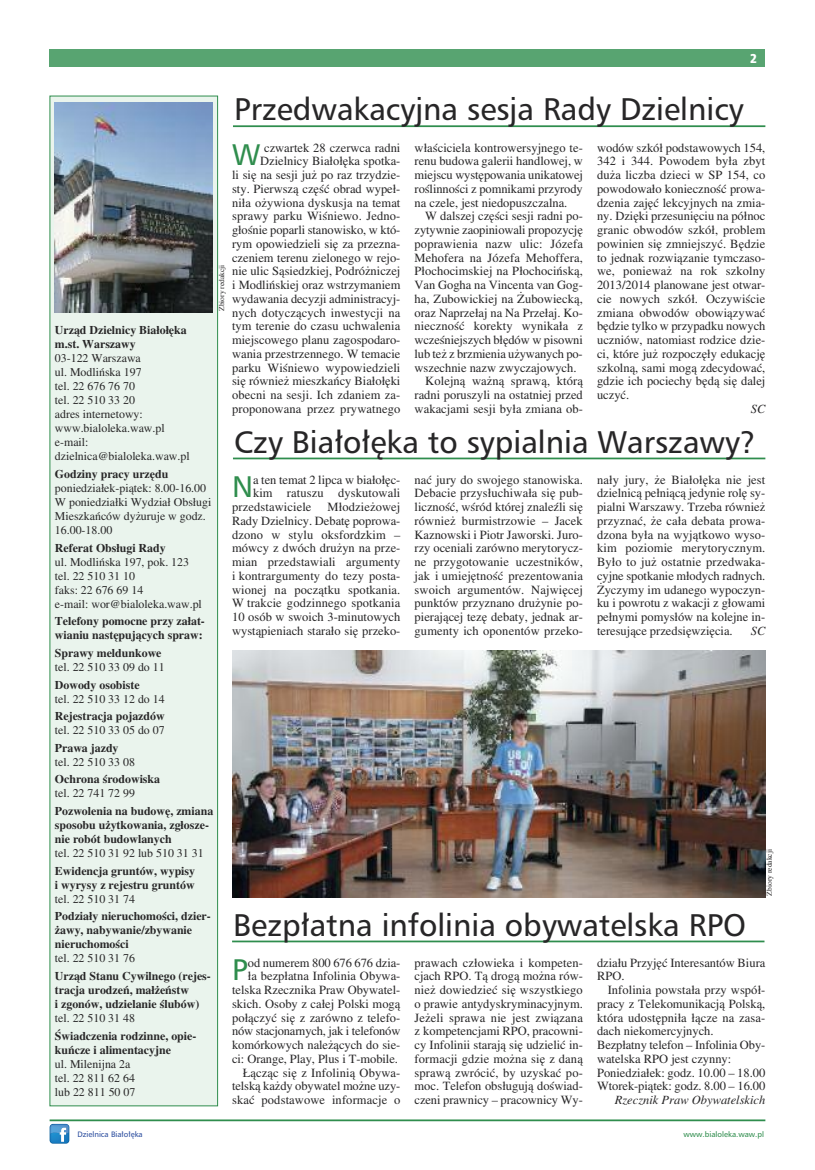
<style>
.page{position:relative;width:815px;height:1170px;background:#fff}
.page>*{position:absolute;margin:0;border:0;box-sizing:border-box;transform-origin:0 0}
.t1{font:30px "Humnst 777 PL";color:#272627}
.t2{font:28.5px "Humnst 777 PL";color:#2f8d4d}
.t3{font:12.5px/13.8px "Toronto";color:#272627;text-align:justify}
.t4{font:italic 12.5px "Toronto";color:#272627}
.t5{font:12.5px "Humnst 777 X Blk Cn PL";color:#fff}
.t6{font:700 11.88px/14px "Toronto";color:#272627}
.t7{font:11.88px/14px "Toronto";color:#272627}
.t8{font:7.5px "Toronto";color:#272627}
.t9{font:7.5px "Humnst 777 PL";color:#2f8d4d}
.t10{font:7.5px "Humnst 777 PL";color:#2d4f9f}
</style>
<div class="page">
<div style="left:50px;top:96px;width:167px;height:1009px;background:#eaf4ed"></div>
<div style="left:50px;top:96px;width:168px;height:1010px;border:1px solid #2f8d4d"></div>
<div style="left:50px;top:50px;width:715px;height:17px;background:#58a471"></div>
<hr style="left:50px;top:1119px;width:715px;height:2px;background:#2f8d4d">
<img style="left:55px;top:103px;width:158px;height:209px">
<svg style="left:50px;top:1126px;width:20px;height:18px"></svg>
<svg style="left:50px;top:1123px;width:19px;height:20px"></svg>
<img style="left:50px;top:1133px;width:19px;height:9px">
<img style="left:50px;top:1124px;width:19px;height:9px">
<svg style="left:60px;top:1127px;width:6px;height:14px"></svg>
<hr style="left:233px;top:457px;width:532px;height:2px;background:#2f8d4d">
<hr style="left:233px;top:125px;width:532px;height:2px;background:#2f8d4d">
<hr style="left:232px;top:940px;width:532px;height:2px;background:#2f8d4d">
<img style="left:232px;top:650px;width:533px;height:247px">
<p class="t5" style="left:750px;top:51px;width:8px">2</p>
<h1 class="t1" style="left:234px;top:92px;width:511px">Przedwakacyjna sesja Rady Dzielnicy</h1>
<h2 class="t2" style="left:232px;top:139px;width:30px">W</h2>
<p class="t3" style="left:597px;top:140px;width:170px">wodów szkół podstawowych 154, 342 i 344. Powodem była zbyt duża liczba dzieci w SP 154, co powodowało konieczność prowa&shy;dzenia zajęć lekcyjnych na zmia&shy;ny. Dzięki przesunięciu na północ granic obwodów szkół, problem powinien się zmniejszyć. Będzie to jednak rozwiązanie tymczaso&shy;we, ponieważ na rok szkolny 2013/2014 planowane jest otwar&shy;cie nowych szkół. Oczywiście zmiana obwodów obowiązywać będzie tylko w przypadku nowych uczniów, natomiast rodzice dzie&shy;ci, które już rozpoczęły edukację szkolną, sami mogą zdecydować, gdzie ich pociechy będą się dalej uczyć.</p>
<p class="t4" style="left:751px;top:401px;width:16px">SC</p>
<p class="t3" style="left:232px;top:140px;width:170px;text-align:right">czwartek 28 czerwca radni<br>Dzielnicy Białołęka spotka-<br>li się na sesji już po raz trzydzie&shy;sty. Pierwszą część obrad wypeł&shy;niła ożywiona dyskusja na temat sprawy parku Wiśniewo. Jedno&shy;głośnie poparli stanowisko, w któ&shy;rym opowiedzieli się za przezna&shy;czeniem terenu zielonego w rejo&shy;nie ulic Sąsiedzkiej, Podróżniczej i Modlińskiej oraz wstrzymaniem wydawania decyzji administracyj&shy;nych dotyczących inwestycji na tym terenie do czasu uchwalenia miejscowego planu zagospodaro&shy;wania przestrzennego. W temacie parku Wiśniewo wypowiedzieli się również mieszkańcy Białołęki obecni na sesji. Ich zdaniem za&shy;proponowana przez prywatnego</p>
<p class="t3" style="left:415px;top:140px;width:170px">właściciela kontrowersyjnego te&shy;renu budowa galerii handlowej, w miejscu występowania unikatowej roślinności z pomnikami przyrody na czele, jest niedopuszczalna.</p>
<p class="t3" style="left:425px;top:209px;width:159px">W dalszej części sesji radni po-</p>
<p class="t3" style="left:415px;top:223px;width:170px">zytywnie zaopiniowali propozycję</p>
<p class="t3" style="left:415px;top:237px;width:170px">poprawienia nazw ulic: Józefa</p>
<p class="t3" style="left:415px;top:250px;width:170px">Mehofera na Józefa Mehoffera,</p>
<p class="t3" style="left:415px;top:264px;width:170px">Płochocimskiej na Płochocińską,</p>
<p class="t3" style="left:415px;top:278px;width:170px">Van Gogha na Vincenta van Gog-</p>
<p class="t3" style="left:415px;top:292px;width:170px">ha, Zubowickiej na Żubowiecką,</p>
<p class="t3" style="left:415px;top:305px;width:170px">oraz Naprzełaj na Na Przełaj. Ko-</p>
<p class="t3" style="left:415px;top:319px;width:170px">nieczność korekty wynikała z</p>
<p class="t3" style="left:415px;top:333px;width:170px">wcześniejszych błędów w pisowni</p>
<p class="t3" style="left:415px;top:347px;width:170px">lub też z brzmienia używanych po-</p>
<p class="t3" style="left:415px;top:360px;width:163px">wszechnie nazw zwyczajowych.</p>
<p class="t3" style="left:425px;top:374px;width:159px">Kolejną ważną sprawą, którą</p>
<p class="t3" style="left:415px;top:388px;width:170px">radni poruszyli na ostatniej przed</p>
<p class="t3" style="left:415px;top:402px;width:170px">wakacjami sesji była zmiana ob-</p>
<p class="t8" style="left:217px;top:311px;width:48px;rotate:-90deg">Zbiory redakcji</p>
<p class="t6" style="left:55px;top:323px;width:133px">Urząd Dzielnicy Białołęka m.st. Warszawy</p>
<p class="t7" style="left:55px;top:351px;width:136px">03-122 Warszawa<br>ul. Modlińska 197<br>tel. 22 676 76 70<br>tel. 22 510 33 20<br>adres internetowy: www.bialoleka.waw.pl e-mail: dzielnica@bialoleka.waw.pl</p>
<p class="t6" style="left:55px;top:467px;width:115px">Godziny pracy urzędu</p>
<p class="t7" style="left:55px;top:481px;width:158px">poniedziałek-piątek: 8.00-16.00<br>W poniedziałki Wydział Obsługi<br>Mieszkańców dyżuruje w godz.<br>16.00-18.00</p>
<p class="t6" style="left:55px;top:540px;width:112px">Referat Obsługi Rady</p>
<p class="t7" style="left:55px;top:554px;width:149px">ul. Modlińska 197, pok. 123 tel. 22 510 31 10<br>faks: 22 676 69 14<br>e-mail: wor@bialoleka.waw.pl</p>
<p class="t6" style="left:55px;top:614px;width:151px">Telefony pomocne przy załat&shy;wianiu następujących spraw:</p>
<p class="t6" style="left:55px;top:646px;width:108px">Sprawy meldunkowe</p>
<p class="t7" style="left:55px;top:660px;width:111px">tel. 22 510 33 09 do 11</p>
<p class="t6" style="left:55px;top:677px;width:86px">Dowody osobiste</p>
<p class="t7" style="left:55px;top:691px;width:111px">tel. 22 510 33 12 do 14</p>
<p class="t6" style="left:55px;top:709px;width:111px">Rejestracja pojazdów</p>
<p class="t7" style="left:55px;top:723px;width:111px">tel. 22 510 33 05 do 07</p>
<p class="t6" style="left:55px;top:740px;width:65px">Prawa jazdy</p>
<p class="t7" style="left:55px;top:754px;width:82px">tel. 22 510 33 08</p>
<p class="t6" style="left:55px;top:772px;width:107px">Ochrona środowiska</p>
<p class="t7" style="left:55px;top:786px;width:82px">tel. 22 741 72 99</p>
<p class="t6" style="left:55px;top:803px;width:160px">Pozwolenia na budowę, zmiana sposobu użytkowania, zgłosze&shy;nie robót budowlanych</p>
<p class="t7" style="left:55px;top:846px;width:150px">tel. 22 510 31 92 lub 510 31 31</p>
<p class="t6" style="left:55px;top:863px;width:142px">Ewidencja gruntów, wypisy i wyrysy z rejestru gruntów</p>
<p class="t7" style="left:55px;top:891px;width:82px">tel. 22 510 31 74</p>
<p class="t6" style="left:55px;top:909px;width:157px">Podziały nieruchomości, dzier&shy;żawy, nabywanie/zbywanie nieruchomości</p>
<p class="t7" style="left:55px;top:951px;width:82px">tel. 22 510 31 76</p>
<p class="t6" style="left:55px;top:968px;width:157px">Urząd Stanu Cywilnego (rejes&shy;tracja urodzeń, małżeństw<br>i zgonów, udzielanie ślubów)</p>
<p class="t7" style="left:55px;top:1010px;width:82px">tel. 22 510 31 48</p>
<p class="t6" style="left:55px;top:1028px;width:143px">Świadczenia rodzinne, opie&shy;kuńcze i alimentacyjne</p>
<p class="t7" style="left:55px;top:1056px;width:82px">ul. Milenijna 2a tel. 22 811 62 64 lub 22 811 50 07</p>
<h1 class="t1" style="left:234px;top:424px;width:523px">Czy Białołęka to sypialnia Warszawy?</h1>
<h2 class="t2" style="left:232px;top:470px;width:23px">N</h2>
<p class="t3" style="left:253px;top:472px;width:149px">a ten temat 2 lipca w białołęc-</p>
<p class="t3" style="left:415px;top:472px;width:170px">nać jury do swojego stanowiska.<br>Debacie przysłuchiwała się pub&shy;liczność, wśród której znaleźli się również burmistrzowie – Jacek Kaznowski i Piotr Jaworski. Juro&shy;rzy oceniali zarówno merytorycz&shy;ne przygotowanie uczestników, jak i umiejętność prezentowania swoich argumentów. Najwięcej punktów przyznano drużynie po&shy;pierającej tezę debaty, jednak ar&shy;gumenty ich oponentów przeko-</p>
<p class="t3" style="left:597px;top:472px;width:170px">nały jury, że Białołęka nie jest dzielnicą pełniącą jedynie rolę sy&shy;pialni Warszawy. Trzeba również przyznać, że cała debata prowa&shy;dzona była na wyjątkowo wyso&shy;kim poziomie merytorycznym.<br>Było to już ostatnie przedwaka&shy;cyjne spotkanie młodych radnych.<br>Życzymy im udanego wypoczyn&shy;ku i powrotu z wakacji z głowami pełnymi pomysłów na kolejne in&shy;teresujące przedsięwzięcia.</p>
<p class="t3" style="left:253px;top:486px;width:149px">kim ratuszu dyskutowali</p>
<p class="t3" style="left:232px;top:500px;width:81px">przedstawiciele</p>
<p class="t3" style="left:232px;top:500px;width:170px;text-indent:95px">Młodzieżowej Rady Dzielnicy. Debatę poprowa&shy;dzono w stylu oksfordzkim – mówcy z dwóch drużyn na prze&shy;mian przedstawiali argumenty i kontrargumenty do tezy posta&shy;wionej na początku spotkania.<br>W trakcie godzinnego spotkania 10 osób w swoich 3-minutowych wystąpieniach starało się przeko-</p>
<p class="t4" style="left:751px;top:623px;width:16px">SC</p>
<p class="t8" style="left:765px;top:895px;width:48px;rotate:-90deg">Zbiory redakcji</p>
<h1 class="t1" style="left:233px;top:907px;width:515px">Bezpłatna infolinia obywatelska RPO</h1>
<h2 class="t2" style="left:232px;top:953px;width:17px">P</h2>
<p class="t3" style="left:232px;top:955px;width:170px;text-align:right">od numerem 800 676 676 dzia-<br>ła bezpłatna Infolinia Obywa&shy;telska Rzecznika Praw Obywatel&shy;skich. Osoby z całej Polski mogą połączyć się z zarówno z telefo&shy;nów stacjonarnych, jak i telefonów komórkowych należących do sie&shy;ci: Orange, Play, Plus i T-mobile.<br>Łącząc się z Infolinią Obywa&shy;telską każdy obywatel możne uzy&shy;skać podstawowe informacje o</p>
<p class="t3" style="left:415px;top:955px;width:170px">prawach człowieka i kompeten&shy;cjach RPO. Tą drogą można rów&shy;nież dowiedzieć się wszystkiego o prawie antydyskryminacyjnym.<br>Jeżeli sprawa nie jest związana z kompetencjami RPO, pracowni&shy;cy Infolinii starają się udzielić in&shy;formacji gdzie można się z daną sprawą zwrócić, by uzyskać po&shy;moc. Telefon obsługują doświad&shy;czeni prawnicy – pracownicy Wy-</p>
<p class="t3" style="left:597px;top:955px;width:170px">działu Przyjęć Interesantów Biura<br>RPO.</p>
<p class="t3" style="left:597px;top:982px;width:170px;text-align:left;text-indent:11px">Infolinia powstała przy współ&shy;pracy z Telekomunikacją Polską, która udostępniła łącze na zasa&shy;dach niekomercyjnych.<br>Bezpłatny telefon – Infolinia Oby&shy;watelska RPO jest czynny:<br>Poniedziałek: godz. 10.00 – 18.00<br>Wtorek-piątek: godz. 8.00 – 16.00</p>
<p class="t4" style="left:615px;top:1092px;width:152px">Rzecznik Praw Obywatelskich</p>
<p class="t10" style="left:77px;top:1129px;width:67px">Dzielnica Białołęka</p>
<p class="t9" style="left:683px;top:1129px;width:82px">www.bialoleka.waw.pl</p>
</div>
